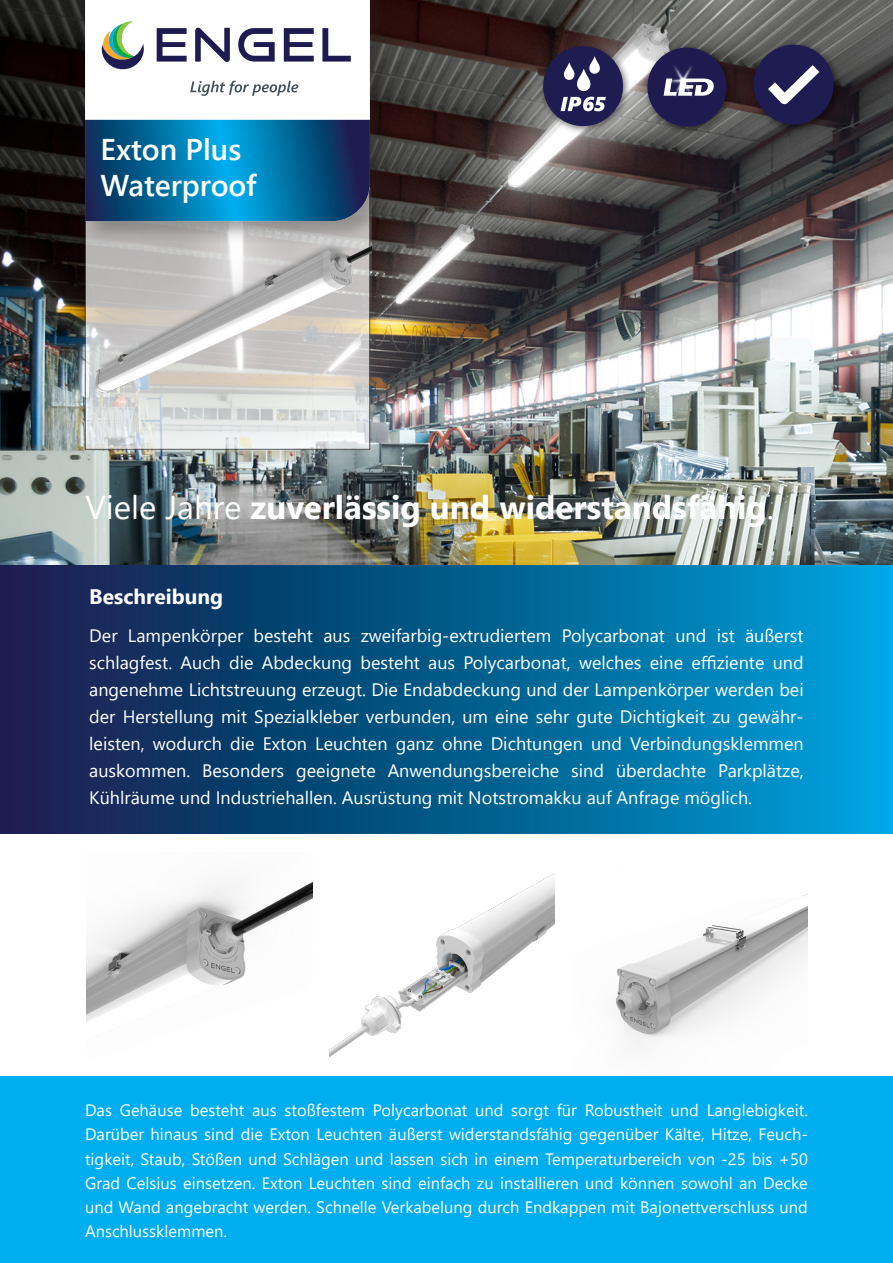
<style>
.page{position:relative;width:893px;height:1263px;background:#fff}
.page>*{position:absolute;margin:0;border:0;box-sizing:border-box;transform-origin:0 0}
.Subheadline_groß{font:700 33px "Segoe UI";color:#fff}
.t1{font:600 30px "Segoe UI";color:#fff}
.Subheadline_klein{font:700 21px "Segoe UI";color:#fff}
.Fließtext{font:18px/27px "Segoe UI";color:#fff;text-align:justify}
.Fließtext-2{font:16.5px/24px "Segoe UI";color:#fff;text-align:justify}
.s1{font-weight:400}
</style>
<div class="page">
<img style="left:0;top:0;width:893px;height:565px">
<img style="left:86px;top:246px;width:285px;height:203px">
<div style="left:81px;top:0;width:313px;height:246px;background:#231f20;opacity:.3"></div>
<svg style="left:85px;top:0;width:285px;height:120px"></svg>
<svg style="left:85px;top:120px;width:285px;height:101px;background:#066799"></svg>
<svg style="left:157px;top:28px;width:30px;height:34px"></svg>
<svg style="left:195px;top:28px;width:35px;height:34px"></svg>
<svg style="left:238px;top:28px;width:37px;height:34px"></svg>
<svg style="left:284px;top:28px;width:30px;height:34px"></svg>
<svg style="left:322px;top:28px;width:29px;height:34px"></svg>
<svg style="left:101px;top:21px;width:45px;height:51px"></svg>
<svg style="left:190px;top:81px;width:108px;height:15px"></svg>
<img style="left:87px;top:882px;width:225px;height:140px">
<img style="left:330px;top:873px;width:225px;height:184px">
<img style="left:615px;top:894px;width:193px;height:153px">
<div style="left:0;top:565px;width:893px;height:268px;background:linear-gradient(to right,#141845,#00a2d8)"></div>
<div style="left:0;top:1076px;width:893px;height:187px;background:#00aeef"></div>
<img style="left:640px;top:43px;width:98px;height:93px">
<div style="left:647px;top:48px;width:80px;height:79px;background:#1f1b51;border-radius:50%"></div>
<svg style="left:704px;top:79px;width:10px;height:17px"></svg>
<img style="left:663px;top:78px;width:41px;height:19px">
<svg style="left:665px;top:66px;width:36px;height:30px"></svg>
<img style="left:670px;top:69px;width:26px;height:23px">
<svg style="left:672px;top:71px;width:22px;height:19px"></svg>
<img style="left:746px;top:37px;width:99px;height:99px">
<div style="left:754px;top:45px;width:80px;height:80px;background:#1f1c51;border-radius:50%"></div>
<svg style="left:768px;top:65px;width:51px;height:39px"></svg>
<img style="left:536px;top:39px;width:99px;height:99px">
<div style="left:543px;top:46px;width:80px;height:80px;background:#1f1c51;border-radius:50%"></div>
<svg style="left:564px;top:56px;width:36px;height:35px"></svg>
<svg style="left:561px;top:97px;width:45px;height:14px"></svg>
<p class="t1" style="left:101px;top:121px;width:142px">Exton Plus</p>
<p class="t1" style="left:101px;top:157px;width:157px">Waterproof</p>
<p class="Subheadline_groß" style="left:85px;top:476px;width:690px"><span class="s1">Viele Jahre</span> zuverlässig und widerstandsfähig<span class="s1">.</span></p>
<p class="Subheadline_klein" style="left:89px;top:576px;width:135px">Beschreibung</p>
<p class="Fließtext" style="left:89px;top:621px;width:716px">Der Lampenkörper besteht aus zweifarbig-extrudiertem Polycarbonat und ist äußerst schlagfest. Auch die Abdeckung besteht aus Polycarbonat, welches eine effiziente und angenehme Lichtstreuung erzeugt. Die Endabdeckung und der Lampenkörper werden bei der Herstellung mit Spezialkleber verbunden, um eine sehr gute Dichtigkeit zu gewähr&shy;leisten, wodurch die Exton Leuchten ganz ohne Dichtungen und Verbindungsklemmen auskommen. Besonders geeignete Anwendungsbereiche sind überdachte Parkplätze, Kühlräume und Industriehallen. Ausrüstung mit Notstromakku auf Anfrage möglich.</p>
<p class="Fließtext-2" style="left:85px;top:1097px;width:724px">Das Gehäuse besteht aus stoßfestem Polycarbonat und sorgt für Robustheit und Langlebigkeit.<br>Darüber hinaus sind die Exton Leuchten äußerst widerstandsfähig gegenüber Kälte, Hitze, Feuch&shy;tigkeit, Staub, Stößen und Schlägen und lassen sich in einem Temperaturbereich von -25 bis +50<br>Grad Celsius einsetzen. Exton Leuchten sind einfach zu installieren und können sowohl an Decke und Wand angebracht werden. Schnelle Verkabelung durch Endkappen mit Bajonettverschluss und Anschlussklemmen.</p>
</div>
